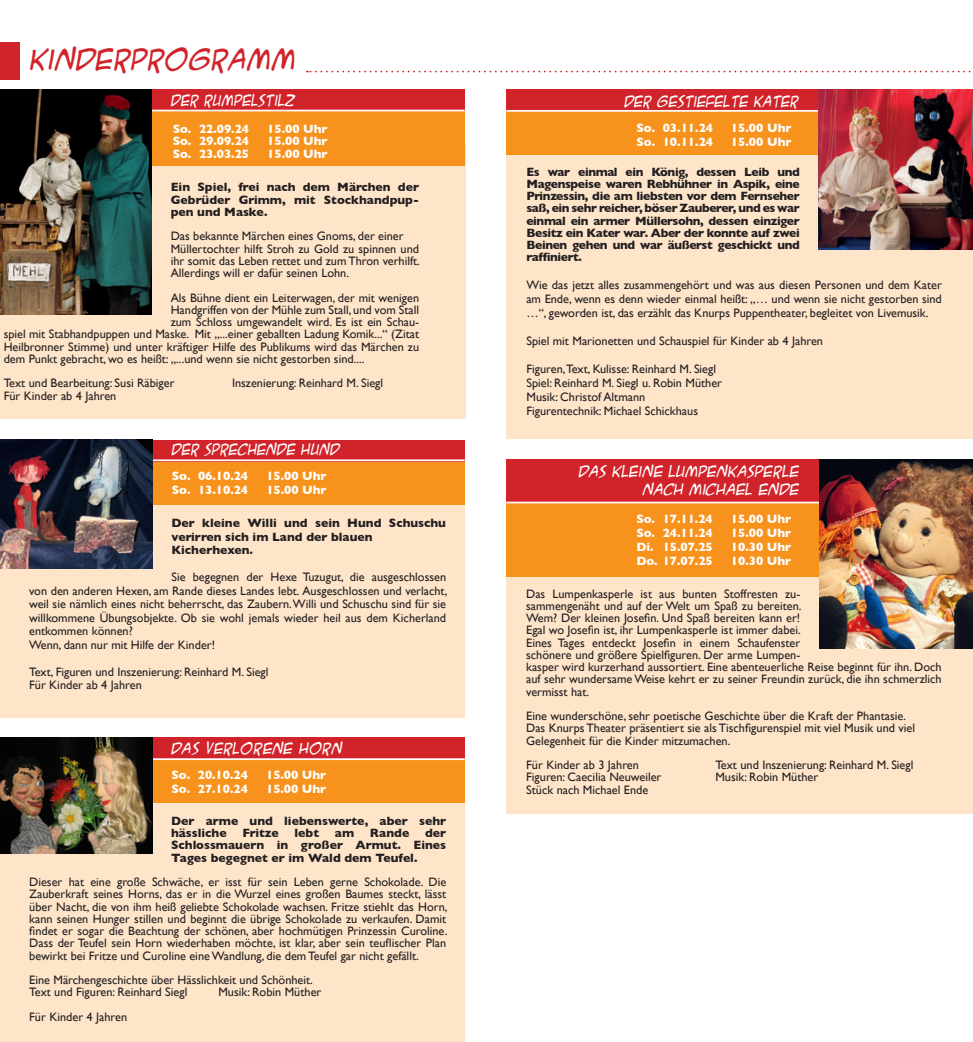
<style>
.page{position:relative;width:973px;height:1042px;background:#fff}
.page>*{position:absolute;margin:0;border:0;box-sizing:border-box;transform-origin:0 0}
.t1{font:italic 28px "ACME Secret Agent";color:#d1232a}
.t2{font:italic 14.88px "ACME Secret Agent";color:#fff}
.t3{font:italic 14.88px "ACME Secret Agent";color:#fff;scale:.95 1}
.t4{font:12.25px/12.2px "Gill Sans";color:#231f20;text-align:justify}
.t5{font:700 12.25px/12.2px "Gill Sans";color:#231f20;text-align:justify}
.t6{font:700 12.25px "Gill Sans";letter-spacing:-.005em;color:#fff}
</style>
<div class="page">
<div style="left:0;top:42px;width:20px;height:38px;background:#d1232a"></div>
<svg style="left:307px;top:71px;width:664px;height:1px"></svg>
<div style="left:0;top:504px;width:464px;height:214px;background:#fee5ca"></div>
<div style="left:152px;top:460px;width:312px;height:45px;background:#f7931d"></div>
<div style="left:152px;top:440px;width:312px;height:21px;background:#d1232a"></div>
<hr style="left:152px;top:459px;width:312px;height:2px;background:#fff">
<img style="left:0;top:440px;width:153px;height:128px">
<div style="left:0;top:145px;width:465px;height:273px;background:#fee5ca"></div>
<div style="left:0;top:110px;width:464px;height:56px;background:#f7931d"></div>
<div style="left:0;top:89px;width:464px;height:22px;background:#d1232a"></div>
<hr style="left:144px;top:110px;width:320px;height:1px;background:#fff">
<img style="left:0;top:89px;width:152px;height:226px">
<div style="left:147px;top:759px;width:317px;height:44px;background:#f7931d"></div>
<div style="left:0;top:804px;width:464px;height:238px;background:#fee5ca"></div>
<div style="left:147px;top:737px;width:317px;height:22px;background:#d1232a"></div>
<hr style="left:152px;top:758px;width:312px;height:2px;background:#fff">
<img style="left:0;top:737px;width:152px;height:116px">
<div style="left:506px;top:142px;width:466px;height:297px;background:#fee5ca"></div>
<div style="left:506px;top:111px;width:318px;height:44px;background:#f7931d"></div>
<div style="left:506px;top:90px;width:318px;height:21px;background:#d1232a"></div>
<hr style="left:506px;top:110px;width:319px;height:2px;background:#fff">
<img style="left:818px;top:90px;width:154px;height:160px">
<div style="left:506px;top:459px;width:317px;height:43px;background:#d1232a"></div>
<div style="left:506px;top:548px;width:466px;height:266px;background:#fee5ca"></div>
<div style="left:506px;top:502px;width:317px;height:74px;background:#f7931d"></div>
<hr style="left:506px;top:502px;width:315px;height:1px;background:#fff">
<img style="left:819px;top:459px;width:153px;height:189px">
<p class="t1" style="left:30px;top:39px;width:268px">KINDERPROGRAMM</p>
<p class="t3" style="left:171px;top:89px;width:132px">DER RUMPELSTILZ</p>
<p class="t6" style="left:173px;top:119px;width:78px">So. 22.09.24</p>
<p class="t6" style="left:267px;top:119px;width:62px">15.00 Uhr</p>
<p class="t6" style="left:173px;top:132px;width:78px">So. 29.09.24</p>
<p class="t6" style="left:267px;top:132px;width:62px">15.00 Uhr</p>
<p class="t6" style="left:173px;top:144px;width:78px">So. 23.03.25</p>
<p class="t6" style="left:267px;top:144px;width:62px">15.00 Uhr</p>
<p class="t5" style="left:171px;top:181px;width:250px">Ein Spiel, frei nach dem Märchen der Gebrüder Grimm, mit Stockhandpup&shy;pen und Maske.</p>
<p class="t4" style="left:171px;top:230px;width:234px">Das bekannte Märchen eines Gnoms, der einer</p>
<p class="t4" style="left:171px;top:242px;width:251px">Müllertochter hilft Stroh zu Gold zu spinnen und ihr somit das Leben rettet und zum Thron verhilft.</p>
<p class="t4" style="left:171px;top:267px;width:180px">Allerdings will er dafür seinen Lohn.</p>
<p class="t4" style="left:171px;top:291px;width:250px">Als Bühne dient ein Leiterwagen, der mit wenigen</p>
<p class="t4" style="left:171px;top:303px;width:250px">Handgriffen von der Mühle zum Stall, und vom Stall</p>
<p class="t4" style="left:171px;top:316px;width:250px">zum Schloss umgewandelt wird. Es ist ein Schau-</p>
<p class="t4" style="left:4px;top:328px;width:417px">spiel mit Stabhandpuppen und Maske. Mit „...einer geballten Ladung Komik...“ (Zitat</p>
<p class="t4" style="left:4px;top:340px;width:417px">Heilbronner Stimme) und unter kräftiger Hilfe des Publikums wird das Märchen zu</p>
<p class="t4" style="left:4px;top:352px;width:362px">dem Punkt gebracht, wo es heißt: „...und wenn sie nicht gestorben sind....</p>
<p class="t4" style="left:4px;top:377px;width:172px">Text und Bearbeitung: Susi Räbiger</p>
<p class="t4" style="left:232px;top:377px;width:152px">Inszenierung: Reinhard M. Siegl</p>
<p class="t4" style="left:4px;top:389px;width:114px">Für Kinder ab 4 Jahren</p>
<p class="t3" style="left:172px;top:438px;width:179px">DER SPRECHENDE HUND</p>
<p class="t6" style="left:172px;top:467px;width:78px">So. 06.10.24</p>
<p class="t6" style="left:266px;top:467px;width:62px">15.00 Uhr</p>
<p class="t6" style="left:172px;top:481px;width:78px">So. 13.10.24</p>
<p class="t6" style="left:266px;top:481px;width:62px">15.00 Uhr</p>
<p class="t5" style="left:171px;top:516px;width:276px;line-height:13.5px">Der kleine Willi und sein Hund Schuschu verirren sich im Land der blauen</p>
<p class="t5" style="left:171px;top:544px;width:83px">Kicherhexen.</p>
<p class="t4" style="left:29px;top:570px;width:419px;line-height:13.5px;text-indent:142px">Sie begegnen der Hexe Tuzugut, die ausgeschlossen von den anderen Hexen, am Rande dieses Landes lebt. Ausgeschlossen und verlacht, weil sie nämlich eines nicht beherrscht, das Zaubern. Willi und Schuschu sind für sie willkommene Übungsobjekte. Ob sie wohl jemals wieder heil aus dem Kicherland entkommen können?</p>
<p class="t4" style="left:29px;top:638px;width:187px">Wenn, dann nur mit Hilfe der Kinder!</p>
<p class="t4" style="left:29px;top:665px;width:241px">Text, Figuren und Inszenierung: Reinhard M. Siegl</p>
<p class="t4" style="left:29px;top:679px;width:114px">Für Kinder ab 4 Jahren</p>
<p class="t2" style="left:171px;top:737px;width:172px">DAS VERLORENE HORN</p>
<p class="t6" style="left:171px;top:765px;width:78px">So. 20.10.24</p>
<p class="t6" style="left:266px;top:765px;width:62px">15.00 Uhr</p>
<p class="t6" style="left:171px;top:779px;width:78px">So. 27.10.24</p>
<p class="t6" style="left:266px;top:779px;width:62px">15.00 Uhr</p>
<p class="t5" style="left:171px;top:814px;width:276px">Der arme und liebenswerte, aber sehr hässliche</p>
<p class="t5" style="left:242px;top:826px;width:38px">Fritze</p>
<p class="t5" style="left:294px;top:826px;width:26px">lebt</p>
<p class="t5" style="left:335px;top:826px;width:21px">am</p>
<p class="t5" style="left:370px;top:826px;width:41px">Rande</p>
<p class="t5" style="left:171px;top:826px;width:276px;text-indent:254px">der Schlossmauern in großer Armut. Eines Tages begegnet er im Wald dem Teufel.</p>
<p class="t4" style="left:29px;top:875px;width:419px">Dieser hat eine große Schwäche, er isst für sein Leben gerne Schokolade. Die Zauberkraft seines Horns, das er in die Wurzel eines großen Baumes steckt, lässt über Nacht, die von ihm heiß geliebte Schokolade wachsen. Fritze stiehlt das Horn, kann seinen Hunger stillen und beginnt die übrige Schokolade zu verkaufen. Damit findet er sogar die Beachtung der schönen, aber hochmütigen Prinzessin Curoline.<br>Dass der Teufel sein Horn wiederhaben möchte, ist klar, aber sein teuflischer Plan bewirkt bei Fritze und Curoline eine Wandlung, die dem Teufel gar nicht gefällt.</p>
<p class="t4" style="left:29px;top:973px;width:285px">Eine Märchengeschichte über Hässlichkeit und Schönheit.</p>
<p class="t4" style="left:29px;top:986px;width:160px">Text und Figuren: Reinhard Siegl</p>
<p class="t4" style="left:218px;top:986px;width:104px">Musik: Robin Müther</p>
<p class="t4" style="left:29px;top:1010px;width:99px">Für Kinder 4 Jahren</p>
<p class="t3" style="left:624px;top:90px;width:185px">DER GESTIEFELTE KATER</p>
<p class="t6" style="left:636px;top:118px;width:78px">So. 03.11.24</p>
<p class="t6" style="left:730px;top:118px;width:62px">15.00 Uhr</p>
<p class="t6" style="left:636px;top:132px;width:78px">So. 10.11.24</p>
<p class="t6" style="left:730px;top:132px;width:62px">15.00 Uhr</p>
<p class="t5" style="left:526px;top:165px;width:275px">Es war einmal ein König, dessen Leib und Magenspeise waren Rebhühner in Aspik, eine Prinzessin, die am liebsten vor dem Fernseher saß, ein sehr reicher, böser Zauberer, und es war einmal ein armer Müllersohn, dessen einziger Besitz ein Kater war. Aber der konnte auf zwei Beinen gehen und war äußerst geschickt und raffiniert.</p>
<p class="t4" style="left:526px;top:278px;width:417px;line-height:14px">Wie das jetzt alles zusammengehört und was aus diesen Personen und dem Kater am Ende, wenn es denn wieder einmal heißt: „… und wenn sie nicht gestorben sind …“, geworden ist, das erzählt das Knurps Puppentheater, begleitet von Livemusik.</p>
<p class="t4" style="left:526px;top:335px;width:298px">Spiel mit Marionetten und Schauspiel für Kinder ab 4 Jahren</p>
<p class="t4" style="left:526px;top:363px;width:191px">Figuren,Text, Kulisse: Reinhard M. Siegl</p>
<p class="t4" style="left:526px;top:377px;width:197px">Spiel: Reinhard M. Siegl u. Robin Müther</p>
<p class="t4" style="left:526px;top:391px;width:120px">Musik: Christof Altmann</p>
<p class="t4" style="left:526px;top:405px;width:173px">Figurentechnik: Michael Schickhaus</p>
<p class="t2" style="left:578px;top:460px;width:222px">DAS KLEINE LUMPENKASPERLE</p>
<p class="t2" style="left:642px;top:478px;width:158px">NACH MICHAEL ENDE</p>
<p class="t6" style="left:636px;top:509px;width:78px">So. 17.11.24</p>
<p class="t6" style="left:730px;top:509px;width:62px">15.00 Uhr</p>
<p class="t6" style="left:636px;top:523px;width:78px">So. 24.11.24</p>
<p class="t6" style="left:730px;top:523px;width:62px">15.00 Uhr</p>
<p class="t6" style="left:636px;top:537px;width:78px">Di. 15.07.25</p>
<p class="t6" style="left:730px;top:537px;width:62px">10.30 Uhr</p>
<p class="t6" style="left:636px;top:551px;width:78px">Do. 17.07.25</p>
<p class="t6" style="left:730px;top:551px;width:62px">10.30 Uhr</p>
<p class="t4" style="left:526px;top:587px;width:277px">Das Lumpenkasperle ist aus bunten Stoffresten zu&shy;sammengenäht und auf der Welt um Spaß zu bereiten.<br>Wem? Der kleinen Josefin. Und Spaß bereiten kann er!<br>Egal wo Josefin ist, ihr Lumpenkasperle ist immer dabei.</p>
<p class="t4" style="left:526px;top:636px;width:417px;text-align:left">Eines Tages entdeckt Josefin in einem Schaufenster<br>schönere und größere Spielfiguren. Der arme Lumpen-<br>kasper wird kurzerhand aussortiert. Eine abenteuerliche Reise beginnt für ihn. Doch auf sehr wundersame Weise kehrt er zu seiner Freundin zurück, die ihn schmerzlich vermisst hat.</p>
<p class="t4" style="left:526px;top:710px;width:381px">Eine wunderschöne, sehr poetische Geschichte über die Kraft der Phantasie.</p>
<p class="t4" style="left:526px;top:722px;width:390px">Das Knurps Theater präsentiert sie als Tischfigurenspiel mit viel Musik und viel</p>
<p class="t4" style="left:526px;top:734px;width:206px">Gelegenheit für die Kinder mitzumachen.</p>
<p class="t4" style="left:526px;top:759px;width:114px">Für Kinder ab 3 Jahren</p>
<p class="t4" style="left:715px;top:759px;width:199px">Text und Inszenierung: Reinhard M. Siegl</p>
<p class="t4" style="left:526px;top:771px;width:137px">Figuren: Caecilia Neuweiler</p>
<p class="t4" style="left:715px;top:771px;width:104px">Musik: Robin Müther</p>
<p class="t4" style="left:526px;top:783px;width:123px">Stück nach Michael Ende</p>
</div>
